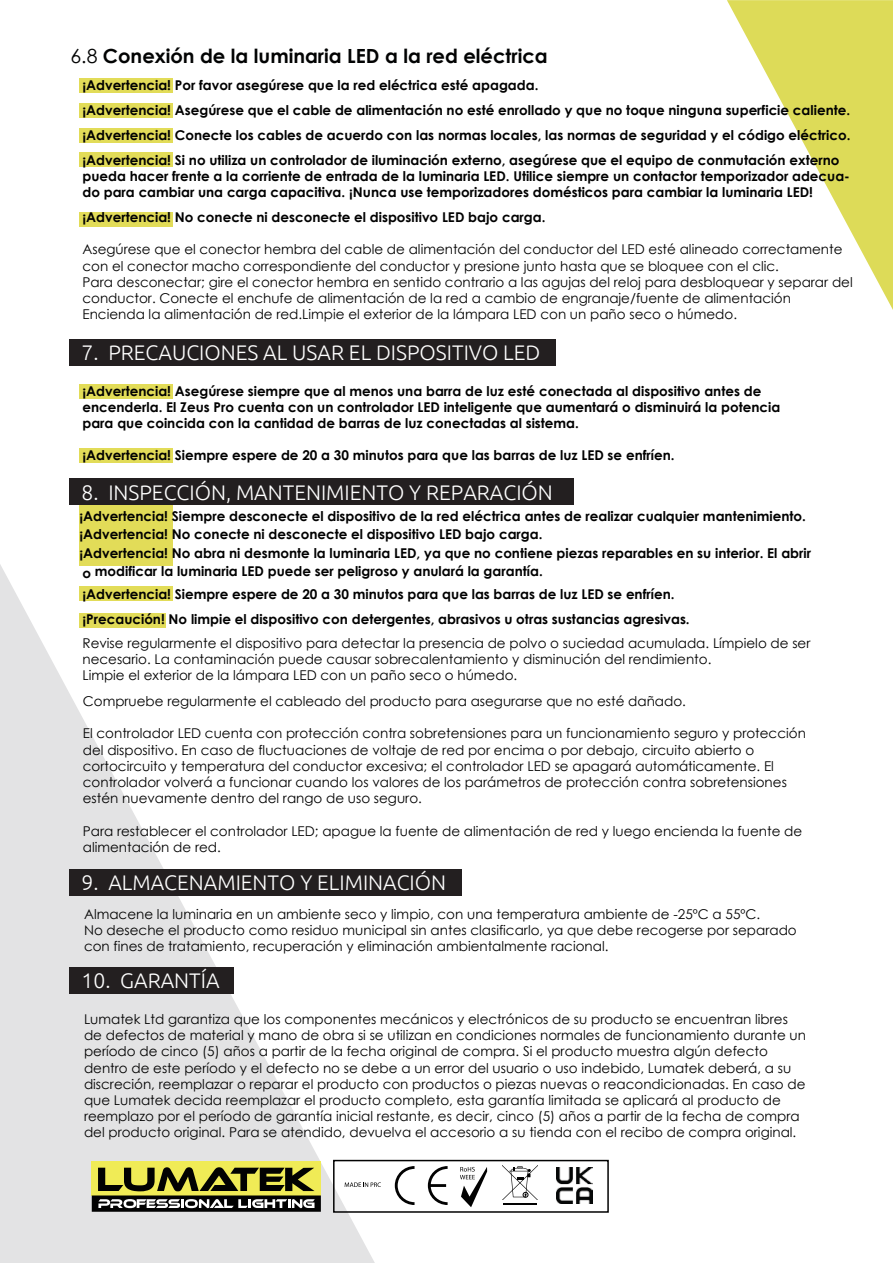
<style>
.page{position:relative;width:893px;height:1263px;background:#fff}
.page>*{position:absolute;margin:0;border:0;box-sizing:border-box;transform-origin:0 0}
.t1{font:300 21.15px "Ubuntu";color:#fff}
.t2{font:700 19.5px "Century Gothic";color:#020303}
.t3{font:13.5px/16.2px "Century Gothic";color:#010101}
.t4{font:700 13.5px/24.9px "Century Gothic";color:#010101}
.s1{font-weight:400}
</style>
<div class="page">
<div style="left:79px;top:79px;width:94px;height:14px;background:#e2dc58"></div>
<div style="left:79px;top:104px;width:94px;height:14px;background:#e2dc58"></div>
<div style="left:79px;top:128px;width:94px;height:15px;background:#e2dc58"></div>
<div style="left:79px;top:152px;width:94px;height:14px;background:#e2dc58"></div>
<div style="left:79px;top:212px;width:94px;height:15px;background:#e2dc58"></div>
<svg style="left:0;top:564px;width:375px;height:699px"></svg>
<svg style="left:727px;top:0;width:165px;height:308px"></svg>
<div style="left:79px;top:384px;width:94px;height:15px;background:#e2dc58"></div>
<div style="left:79px;top:449px;width:94px;height:14px;background:#e2dc58"></div>
<div style="left:79px;top:503px;width:94px;height:63px;background:#e2dc58"></div>
<div style="left:79px;top:587px;width:94px;height:14px;background:#e2dc58"></div>
<div style="left:79px;top:613px;width:87px;height:15px;background:#e2dc58"></div>
<div style="left:69px;top:339px;width:486px;height:27px;background:#231f20"></div>
<div style="left:69px;top:869px;width:392px;height:27px;background:#231f20"></div>
<div style="left:69px;top:478px;width:505px;height:27px;background:#231f20"></div>
<div style="left:69px;top:967px;width:164px;height:27px;background:#231f20"></div>
<svg style="left:460px;top:1167px;width:27px;height:40px"></svg>
<svg style="left:395px;top:1166px;width:52px;height:39px"></svg>
<svg style="left:344px;top:1182px;width:37px;height:5px"></svg>
<svg style="left:502px;top:1165px;width:35px;height:35px"></svg>
<hr style="left:503px;top:1204px;width:33px;height:1px;background:#020202">
<div style="left:92px;top:1161px;width:229px;height:34px;background:#f0eb56"></div>
<div style="left:92px;top:1196px;width:229px;height:16px;background:#020202"></div>
<svg style="left:98px;top:1167px;width:216px;height:24px"></svg>
<svg style="left:98px;top:1199px;width:217px;height:9px"></svg>
<div style="left:333px;top:1160px;width:275px;height:53px;border:2px solid #020202"></div>
<img style="left:556px;top:1168px;width:36px;height:36px">
<h2 class="t2" style="left:70px;top:41px;width:478px"><span class="s1">6.8</span> Conexión de la luminaria LED a la red eléctrica</h2>
<p class="t4" style="left:82px;top:72px;width:769px">¡Advertencia! Por favor asegúrese que la red eléctrica esté apagada.<br>¡Advertencia! Asegúrese que el cable de alimentación no esté enrollado y que no toque ninguna superficie caliente. ¡Advertencia! Conecte los cables de acuerdo con las normas locales, las normas de seguridad y el código eléctrico. ¡Advertencia! Si no utiliza un controlador de iluminación externo, asegúrese que el equipo de conmutación externo</p>
<p class="t4" style="left:82px;top:167px;width:769px;line-height:16.2px">pueda hacer frente a la corriente de entrada de la luminaria LED. Utilice siempre un contactor temporizador adecua&shy;do para cambiar una carga capacitiva. ¡Nunca use temporizadores domésticos para cambiar la luminaria LED!</p>
<p class="t4" style="left:82px;top:204px;width:464px">¡Advertencia! No conecte ni desconecte el dispositivo LED bajo carga.</p>
<p class="t3" style="left:82px;top:241px;width:771px">Asegúrese que el conector hembra del cable de alimentación del conductor del LED esté alineado correctamente con el conector macho correspondiente del conductor y presione junto hasta que se bloquee con el clic.<br>Para desconectar; gire el conector hembra en sentido contrario a las agujas del reloj para desbloquear y separar del conductor. Conecte el enchufe de alimentación de la red a cambio de engranaje/fuente de alimentación Encienda la alimentación de red.Limpie el exterior de la lámpara LED con un paño seco o húmedo.</p>
<h1 class="t1" style="left:82px;top:340px;width:460px">7. PRECAUCIONES AL USAR EL DISPOSITIVO LED</h1>
<p class="t4" style="left:82px;top:382px;width:699px;line-height:16.2px">¡Advertencia! Asegúrese siempre que al menos una barra de luz esté conectada al dispositivo antes de encenderla. El Zeus Pro cuenta con un controlador LED inteligente que aumentará o disminuirá la potencia para que coincida con la cantidad de barras de luz conectadas al sistema.</p>
<p class="t4" style="left:82px;top:442px;width:593px">¡Advertencia! Siempre espere de 20 a 30 minutos para que las barras de luz LED se enfríen.</p>
<h1 class="t1" style="left:82px;top:479px;width:473px">8. INSPECCIÓN, MANTENIMIENTO Y REPARACIÓN</h1>
<p class="t4" style="left:79px;top:506px;width:733px;line-height:18.5px">¡Advertencia! Siempre desconecte el dispositivo de la red eléctrica antes de realizar cualquier mantenimiento. ¡Advertencia! No conecte ni desconecte el dispositivo LED bajo carga.<br>¡Advertencia! No abra ni desmonte la luminaria LED, ya que no contiene piezas reparables en su interior. El abrir o modificar la luminaria LED puede ser peligroso y anulará la garantía.</p>
<p class="t4" style="left:82px;top:582px;width:608px">¡Advertencia! Siempre espere de 20 a 30 minutos para que las barras de luz LED se enfríen. ¡Precaución! No limpie el dispositivo con detergentes, abrasivos u otras sustancias agresivas.</p>
<p class="t3" style="left:82px;top:635px;width:729px">Revise regularmente el dispositivo para detectar la presencia de polvo o suciedad acumulada. Límpielo de ser necesario. La contaminación puede causar sobrecalentamiento y disminución del rendimiento.<br>Limpie el exterior de la lámpara LED con un paño seco o húmedo.</p>
<p class="t3" style="left:83px;top:693px;width:604px">Compruebe regularmente el cableado del producto para asegurarse que no esté dañado.</p>
<p class="t3" style="left:83px;top:725px;width:724px">El controlador LED cuenta con protección contra sobretensiones para un funcionamiento seguro y protección del dispositivo. En caso de fluctuaciones de voltaje de red por encima o por debajo, circuito abierto o cortocircuito y temperatura del conductor excesiva; el controlador LED se apagará automáticamente. El controlador volverá a funcionar cuando los valores de los parámetros de protección contra sobretensiones estén nuevamente dentro del rango de uso seguro.</p>
<p class="t3" style="left:83px;top:822px;width:720px">Para restablecer el controlador LED; apague la fuente de alimentación de red y luego encienda la fuente de alimentación de red.</p>
<h1 class="t1" style="left:82px;top:870px;width:366px">9. ALMACENAMIENTO Y ELIMINACIÓN</h1>
<p class="t3" style="left:84px;top:906px;width:714px">Almacene la luminaria en un ambiente seco y limpio, con una temperatura ambiente de -25ºC a 55ºC.<br>No deseche el producto como residuo municipal sin antes clasificarlo, ya que debe recogerse por separado con fines de tratamiento, recuperación y eliminación ambientalmente racional.</p>
<h1 class="t1" style="left:82px;top:968px;width:139px">10. GARANTÍA</h1>
<p class="t3" style="left:84px;top:1011px;width:723px">Lumatek Ltd garantiza que los componentes mecánicos y electrónicos de su producto se encuentran libres de defectos de material y mano de obra si se utilizan en condiciones normales de funcionamiento durante un período de cinco (5) años a partir de la fecha original de compra. Si el producto muestra algún defecto dentro de este período y el defecto no se debe a un error del usuario o uso indebido, Lumatek deberá, a su discreción, reemplazar o reparar el producto con productos o piezas nuevas o reacondicionadas. En caso de que Lumatek decida reemplazar el producto completo, esta garantía limitada se aplicará al producto de reemplazo por el período de garantía inicial restante, es decir, cinco (5) años a partir de la fecha de compra del producto original. Para se atendido, devuelva el accesorio a su tienda con el recibo de compra original.</p>
</div>
